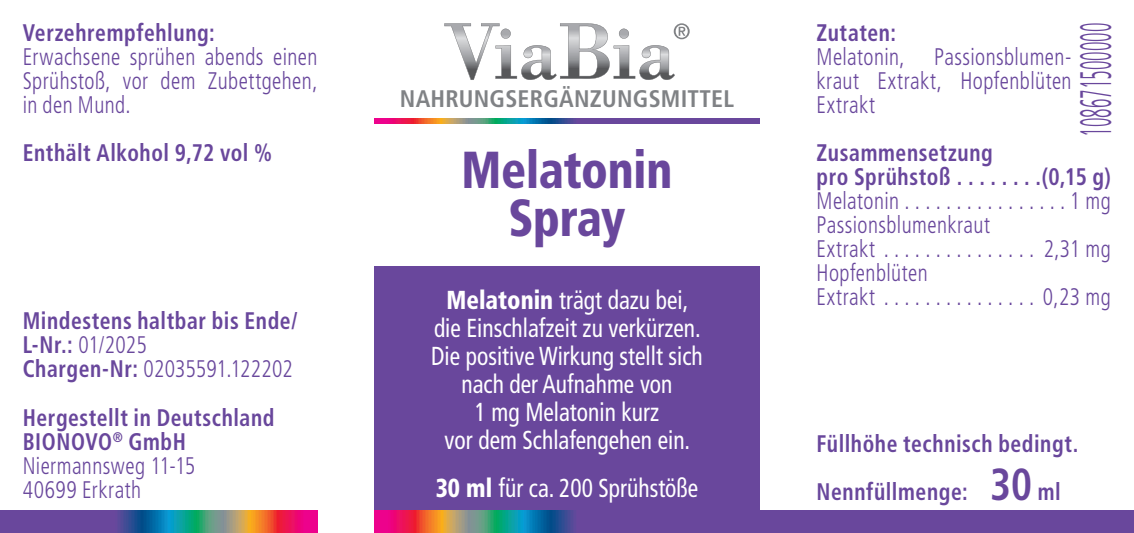
<style>
.page{position:relative;width:1134px;height:533px;background:#fff}
.page>*{position:absolute;margin:0;border:0;box-sizing:border-box;transform-origin:0 0}
.t1{font:900 condensed 52px/48px "Frutiger LT Std";letter-spacing:-.005em;color:#69479c;text-align:center;scale:.9 1}
.t2{font:300 condensed 44px "Frutiger LT Std";color:#69479c;scale:.45 1}
.t3{font:condensed 26px/28px "Frutiger LT Std";color:#fff;text-align:center;scale:.9 1}
.t4{font:700 condensed 24px/24px "Frutiger LT Std";letter-spacing:.025em;color:#69479c;scale:.9 1}
.t5{font:300 condensed 24px/24px "Frutiger LT Std";letter-spacing:.02em;color:#69479c;text-align:justify;scale:.9 1}
.t6{font:700 condensed 24px "Frutiger LT Std";letter-spacing:.01em;color:#808285}
.s1{font-weight:300}
.s2{font-weight:900}
.s3{font-size:44.8px}
</style>
<div class="page">
<div style="left:374px;top:266px;width:386px;height:250px;background:#69479c"></div>
<svg style="left:0;top:510px;width:317px;height:23px;background:#745e85"></svg>
<svg style="left:444px;top:23px;width:246px;height:57px"></svg>
<svg style="left:374px;top:118px;width:386px;height:6px;background:#735a89"></svg>
<div style="left:420px;top:510px;width:714px;height:23px;background:#69479c"></div>
<svg style="left:374px;top:510px;width:200px;height:23px;background:#7d6b78"></svg>
<p class="t4" style="left:23px;top:20px;width:215px">Verzehrempfehlung:</p>
<p class="t5" style="left:23px;top:45px;width:329px">Erwachsene sprühen abends einen Sprühstoß, vor dem Zubettgehen, in den Mund.</p>
<p class="t4" style="left:23px;top:140px;width:279px">Enthält Alkohol 9,72 vol %</p>
<p class="t4" style="left:23px;top:308px;width:307px">Mindestens haltbar bis Ende/<br>L-Nr.: <span class="s1">01/2025<br></span>Chargen-Nr: <span class="s1">02035591.122202</span></p>
<p class="t4" style="left:23px;top:406px;width:281px">Hergestellt in Deutschland<br>BIONOVO<sup>®</sup> GmbH<br><span class="s1">Niermannsweg 11-15<br>40699 Erkrath</span></p>
<p class="t6" style="left:400px;top:84px;width:336px">NAHRUNGSERGÄNZUNGSMITTEL</p>
<h1 class="t1" style="left:461px;top:146px;width:236px">Melatonin<br>Spray</h1>
<p class="t3" style="left:431px;top:286px;width:303px"><span class="s2">Melatonin</span> trägt dazu bei, die Einschlafzeit zu verkürzen.<br>Die positive Wirkung stellt sich nach der Aufnahme von<br>1 mg Melatonin kurz<br>vor dem Schlafengehen ein.</p>
<p class="t3" style="left:436px;top:474px;width:293px"><span class="s2">30 ml</span> für ca. 200 Sprühstöße</p>
<h2 class="t2" style="left:1071px;top:137px;width:255px;rotate:-90deg">108671500000</h2>
<p class="t4" style="left:816px;top:20px;width:90px">Zutaten:</p>
<p class="t5" style="left:816px;top:45px;width:285px">Melatonin, Passionsblumen&shy;kraut Extrakt, Hopfenblüten Extrakt</p>
<p class="t4" style="left:816px;top:140px;width:328px">Zusammensetzung<br>pro Sprühstoß . . . . . . . (0,15 g)</p>
<p class="t5" style="left:816px;top:189px;width:328px;text-align:left">Melatonin . . . . . . . . . . . . . . . 1 mg<br>Passionsblumenkraut<br>Extrakt . . . . . . . . . . . . . . . 2,31 mg<br>Hopfenblüten<br>Extrakt . . . . . . . . . . . . . . . 0,23 mg</p>
<p class="t4" style="left:816px;top:419px;width:289px;line-height:48px">Füllhöhe technisch bedingt.<br>Nennfüllmenge: <span class="s3">30</span> ml</p>
</div>
